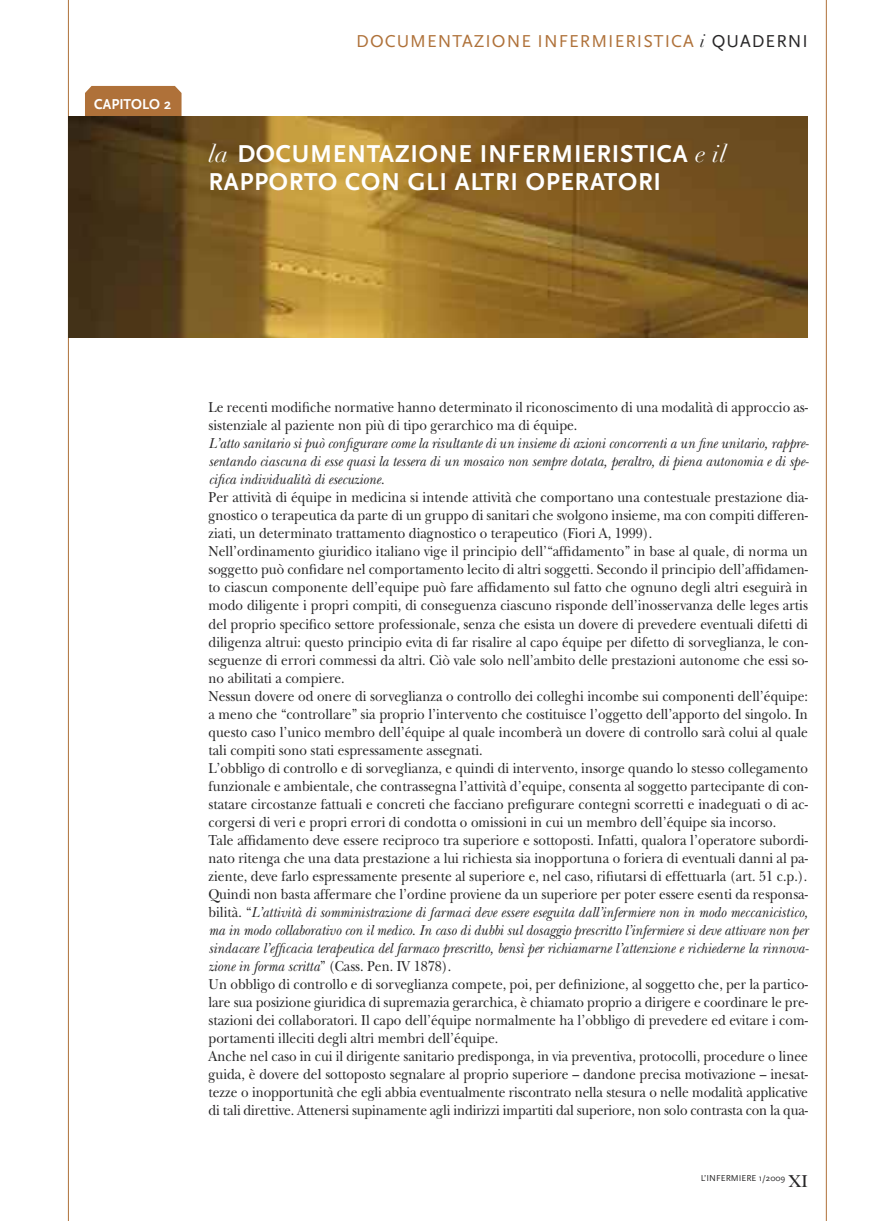
<style>
.page{position:relative;width:893px;height:1221px;background:#fff}
.page>*{position:absolute;margin:0;border:0;box-sizing:border-box;transform-origin:0 0}
.t1{font:700 25.5px/27px "Scala Sans";letter-spacing:.03em;color:#fff}
.t2{font:18px "Scala Sans";letter-spacing:.055em;color:#af7139}
.t3{font:15px/18px "New Baskerville";color:#272627;scale:.9 1}
.t4{font:italic 15px/18px "New Baskerville";color:#272627;text-align:justify;scale:.9 1}
.t5{font:700 15px "Scala Sans";color:#fff;scale:.95 1}
.t6{font:9px "Scala Sans";color:#272627}
.s1{font-family:"Didot";font-style:italic;color:#272627}
.s2{color:#272627}
.s3{font-family:"Didot";font-weight:400;font-style:italic;font-size:24px}
.s4{font-style:italic}
.s5{font-family:"New Baskerville";font-size:18px}
</style>
<div class="page">
<hr style="left:826px;top:0;width:1px;height:1220px;background:#af7139">
<hr style="left:68px;top:0;width:1px;height:1220px;background:#af7139">
<div style="left:85px;top:86px;width:97px;height:31px;background:#af7139"></div>
<img style="left:68px;top:117px;width:740px;height:221px">
<p class="t5" style="left:94px;top:95px;width:82px">CAPITOLO 2</p>
<p class="t2" style="left:356px;top:30px;width:453px">DOCUMENTAZIONE INFERMIERISTICA <span class="s1">i</span> <span class="s2">QUADERNI</span></p>
<h1 class="t1" style="left:208px;top:140px;width:520px"><span class="s3">la</span> DOCUMENTAZIONE INFERMIERISTICA <span class="s3">e il<br></span>RAPPORTO CON GLI ALTRI OPERATORI</h1>
<p class="t3" style="left:209px;top:398px;width:667px">Le recenti modifiche normative hanno determinato il riconoscimento di una modalità di approccio as&shy;sistenziale al paziente non più di tipo gerarchico ma di équipe.</p>
<p class="t4" style="left:209px;top:434px;width:668px">L’atto sanitario si può configurare come la risultante di un insieme di azioni concorrenti a un fine unitario, rappre&shy;sentando ciascuna di esse quasi la tessera di un mosaico non sempre dotata, peraltro, di piena autonomia e di spe&shy;cifica individualità di esecuzione.</p>
<p class="t3" style="left:209px;top:488px;width:668px">Per attività di équipe in medicina si intende attività che comportano una contestuale prestazione dia&shy;gnostico o terapeutica da parte di un gruppo di sanitari che svolgono insieme, ma con compiti differen&shy;ziati, un determinato trattamento diagnostico o terapeutico (Fiori A, 1999).<br>Nell’ordinamento giuridico italiano vige il principio dell’“affidamento” in base al quale, di norma un soggetto può confidare nel comportamento lecito di altri soggetti. Secondo il principio dell’affidamen&shy;to ciascun componente dell’equipe può fare affidamento sul fatto che ognuno degli altri eseguirà in modo diligente i propri compiti, di conseguenza ciascuno risponde dell’inosservanza delle leges artis del proprio specifico settore professionale, senza che esista un dovere di prevedere eventuali difetti di diligenza altrui: questo principio evita di far risalire al capo équipe per difetto di sorveglianza, le con&shy;seguenze di errori commessi da altri. Ciò vale solo nell’ambito delle prestazioni autonome che essi so&shy;no abilitati a compiere.<br>Nessun dovere od onere di sorveglianza o controllo dei colleghi incombe sui componenti dell’équipe: a meno che “controllare” sia proprio l’intervento che costituisce l’oggetto dell’apporto del singolo. In questo caso l’unico membro dell’équipe al quale incomberà un dovere di controllo sarà colui al quale tali compiti sono stati espressamente assegnati.<br>L’obbligo di controllo e di sorveglianza, e quindi di intervento, insorge quando lo stesso collegamento funzionale e ambientale, che contrassegna l’attività d’equipe, consenta al soggetto partecipante di con&shy;statare circostanze fattuali e concreti che facciano prefigurare contegni scorretti e inadeguati o di ac&shy;corgersi di veri e propri errori di condotta o omissioni in cui un membro dell’équipe sia incorso.<br>Tale affidamento deve essere reciproco tra superiore e sottoposti. Infatti, qualora l’operatore subordi&shy;nato ritenga che una data prestazione a lui richiesta sia inopportuna o foriera di eventuali danni al pa&shy;ziente, deve farlo espressamente presente al superiore e, nel caso, rifiutarsi di effettuarla (art. 51 c.p.).<br>Quindi non basta affermare che l’ordine proviene da un superiore per poter essere esenti da responsa&shy;bilità. “<span class="s4">L’attività di somministrazione di farmaci deve essere eseguita dall’infermiere non in modo meccanicistico, ma in modo collaborativo con il medico. In caso di dubbi sul dosaggio prescritto l’infermiere si deve attivare non per sindacare l’efficacia terapeutica del farmaco prescritto, bensì per richiamarne l’attenzione e richiederne la rinnova&shy;zione in forma scritta</span>” (Cass. Pen. IV 1878).<br>Un obbligo di controllo e di sorveglianza compete, poi, per definizione, al soggetto che, per la partico&shy;lare sua posizione giuridica di supremazia gerarchica, è chiamato proprio a dirigere e coordinare le pre&shy;stazioni dei collaboratori. Il capo dell’équipe normalmente ha l’obbligo di prevedere ed evitare i com&shy;portamenti illeciti degli altri membri dell’équipe.<br>Anche nel caso in cui il dirigente sanitario predisponga, in via preventiva, protocolli, procedure o linee guida, è dovere del sottoposto segnalare al proprio superiore – dandone precisa motivazione – inesat&shy;tezze o inopportunità che egli abbia eventualmente riscontrato nella stesura o nelle modalità applicative di tali direttive. Attenersi supinamente agli indirizzi impartiti dal superiore, non solo contrasta con la qua-</p>
<p class="t6" style="left:701px;top:1172px;width:109px">L’INFERMIERE 1/2009 <span class="s5">XI</span></p>
</div>
